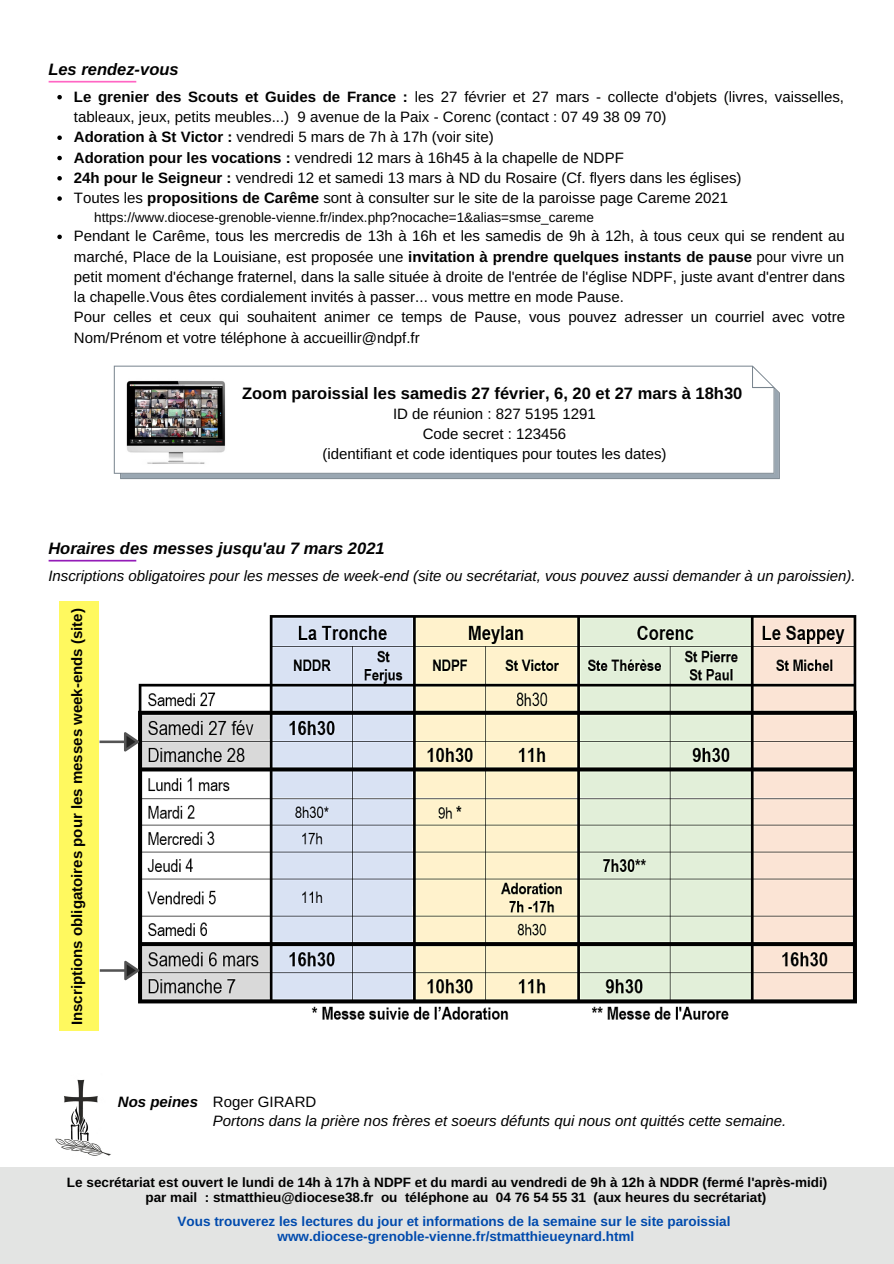
<style>
.page{position:relative;width:894px;height:1264px;background:#fff}
.page>*{position:absolute;margin:0;border:0;box-sizing:border-box;transform-origin:0 0}
.t1{font:700 16.5px "Arimo";color:#000}
.t2{font:italic 700 16.5px "Arimo";color:#000}
.t3{font:15px/20.2px "Arimo";color:#000}
.t4{font:italic 15px "Arimo";color:#000}
.t5{font:700 15px "Arimo";color:#000}
.t6{font:italic 700 15px "Arimo";color:#000}
.t7{font:700 13.5px "Arimo";color:#000}
.t8{font:700 13.5px "Arimo";color:#004aad}
.t9{font:13.5px "Arimo";color:#000}
.s1{font-weight:700}
</style>
<div class="page">
<div style="left:0;top:1166px;width:893px;height:97px;background:#e3e4e3"></div>
<svg style="left:49px;top:560px;width:87px;height:1px"></svg>
<div style="left:59px;top:601px;width:39px;height:429px;background:#fff95f"></div>
<img style="left:138px;top:615px;width:719px;height:405px">
<svg style="left:99px;top:732px;width:40px;height:19px"></svg>
<svg style="left:100px;top:960px;width:39px;height:20px"></svg>
<svg style="left:49px;top:81px;width:87px;height:2px"></svg>
<img style="left:55px;top:1079px;width:56px;height:77px">
<svg style="left:57px;top:95px;width:5px;height:4px"></svg>
<svg style="left:57px;top:135px;width:5px;height:5px"></svg>
<svg style="left:57px;top:156px;width:5px;height:4px"></svg>
<svg style="left:57px;top:176px;width:5px;height:4px"></svg>
<svg style="left:57px;top:196px;width:5px;height:5px"></svg>
<svg style="left:57px;top:235px;width:5px;height:4px"></svg>
<svg style="left:114px;top:365px;width:665px;height:114px"></svg>
<img style="left:122px;top:377px;width:115px;height:91px">
<p class="t2" style="left:48px;top:60px;width:132px">Les rendez-vous</p>
<p class="t3" style="left:74px;top:86px;width:771px"><span class="s1">Le grenier des Scouts et Guides de France :</span> les 27 février et 27 mars - collecte d'objets (livres, vaisselles, tableaux, jeux, petits meubles...) 9 avenue de la Paix - Corenc (contact : 07 49 38 09 70)</p>
<p class="t3" style="left:74px;top:127px;width:421px"><span class="s1">Adoration à St Victor :</span> vendredi 5 mars de 7h à 17h (voir site)</p>
<p class="t3" style="left:74px;top:147px;width:551px"><span class="s1">Adoration pour les vocations :</span> vendredi 12 mars à 16h45 à la chapelle de NDPF</p>
<p class="t3" style="left:74px;top:167px;width:669px"><span class="s1">24h pour le Seigneur :</span> vendredi 12 et samedi 13 mars à ND du Rosaire (Cf. flyers dans les églises)</p>
<p class="t3" style="left:74px;top:188px;width:655px">Toutes les <span class="s1">propositions de Carême</span> sont à consulter sur le site de la paroisse page Careme 2021</p>
<p class="t3" style="left:74px;top:226px;width:772px;text-align:justify">Pendant le Carême, tous les mercredis de 13h à 16h et les samedis de 9h à 12h, à tous ceux qui se rendent au marché, Place de la Louisiane, est proposée une <span class="s1">invitation à prendre quelques instants de pause</span> pour vivre un petit moment d'échange fraternel, dans la salle située à droite de l'entrée de l'église NDPF, juste avant d'entrer dans la chapelle.Vous êtes cordialement invités à passer... vous mettre en mode Pause.</p>
<p class="t9" style="left:94px;top:210px;width:501px">https://www.diocese-grenoble-vienne.fr/index.php?nocache=1&amp;alias=smse_careme</p>
<p class="t3" style="left:74px;top:307px;width:772px">Pour celles et ceux qui souhaitent animer ce temps de Pause, vous pouvez adresser un courriel avec votre<br>Nom/Prénom et votre téléphone à accueillir@ndpf.fr</p>
<p class="t1" style="left:242px;top:383px;width:501px">Zoom paroissial les samedis 27 février, 6, 20 et 27 mars à 18h30</p>
<p class="t3" style="left:393px;top:403px;width:204px">ID de réunion : 827 5195 1291</p>
<p class="t3" style="left:422px;top:424px;width:145px">Code secret : 123456</p>
<p class="t3" style="left:322px;top:444px;width:345px">(identifiant et code identiques pour toutes les dates)</p>
<p class="t2" style="left:48px;top:539px;width:338px">Horaires des messes jusqu'au 7 mars 2021</p>
<p class="t4" style="left:48px;top:567px;width:808px">Inscriptions obligatoires pour les messes de week-end (site ou secrétariat, vous pouvez aussi demander à un paroissien).</p>
<p class="t5" style="left:68px;top:1025px;width:418px;rotate:-90deg">Inscriptions obligatoires pour les messes week-ends (site)</p>
<p class="t6" style="left:118px;top:1093px;width:82px">Nos peines</p>
<p class="t3" style="left:213px;top:1091px;width:105px">Roger GIRARD</p>
<p class="t4" style="left:213px;top:1112px;width:575px">Portons dans la prière nos frères et soeurs défunts qui nous ont quittés cette semaine.</p>
<p class="t7" style="left:67px;top:1175px;width:761px">Le secrétariat est ouvert le lundi de 14h à 17h à NDPF et du mardi au vendredi de 9h à 12h à NDDR (fermé l'après-midi)</p>
<p class="t7" style="left:145px;top:1190px;width:622px">par mail : stmatthieu@diocese38.fr ou téléphone au 04 76 54 55 31 (aux heures du secrétariat)</p>
<p class="t8" style="left:177px;top:1213px;width:554px">Vous trouverez les lectures du jour et informations de la semaine sur le site paroissial</p>
<p class="t8" style="left:277px;top:1228px;width:358px">www.diocese-grenoble-vienne.fr/stmatthieueynard.html</p>
</div>
